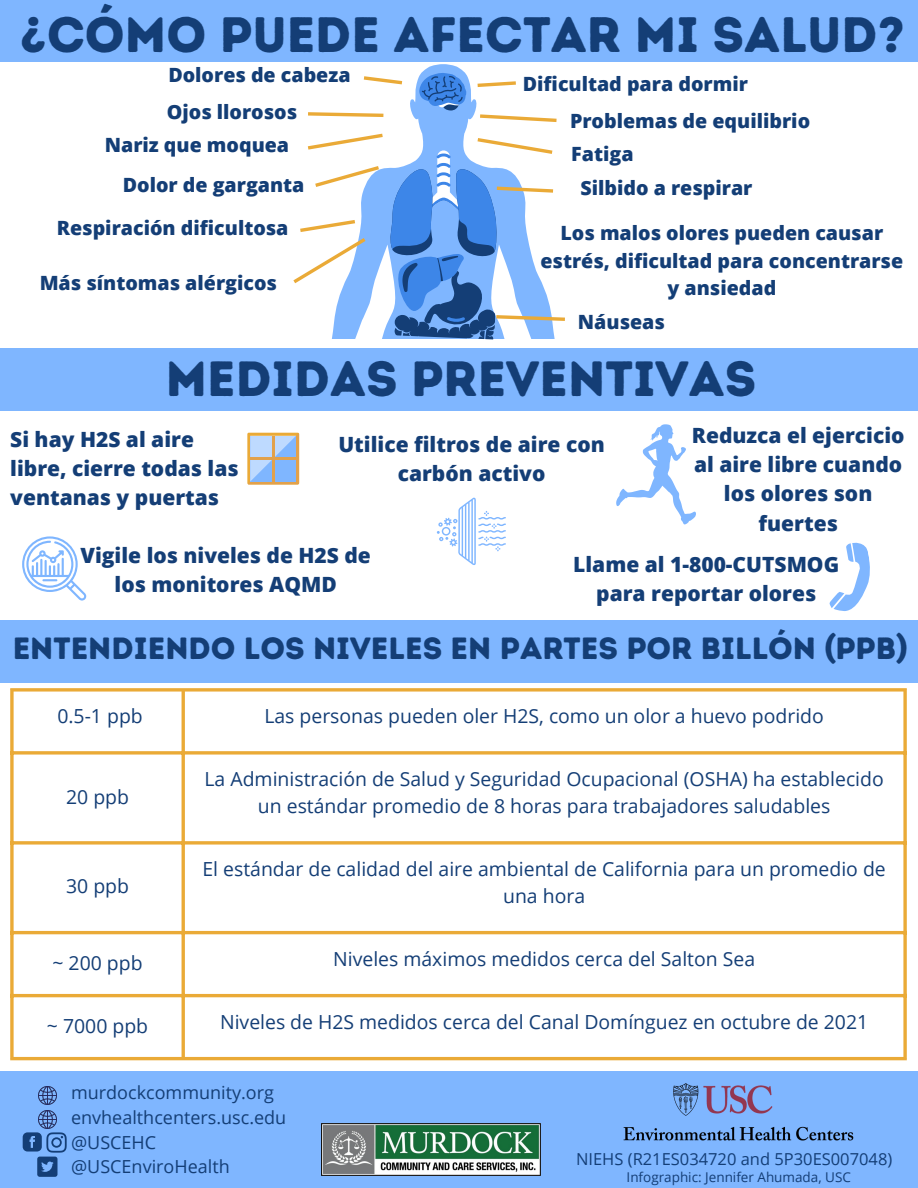
<style>
.page{position:relative;width:918px;height:1188px;background:#fff}
.page>*{position:absolute;margin:0;border:0;box-sizing:border-box;transform-origin:0 0}
.t1{font:49.8px "Intro Rust Base";color:#143e76}
.t2{font:49.5px "Intro Rust Base";color:#143e76}
.t3{font:30.75px "Intro Rust Base";color:#143e76}
.t4{font:800 21px/29.2px "Open Sans";color:#143e76;text-align:center}
.t5{font:800 19.65px/27.5px "Open Sans";color:#143e76}
.t6{font:19.35px/27px "Open Sans";color:#143e76;text-align:center}
.t7{font:18px/24.8px "Open Sans";color:#143e76}
.t8{font:16.5px "Open Sans";color:#143e76}
.t9{font:13.5px "Open Sans";color:#143e76}
</style>
<div class="page">
<svg style="left:410px;top:64px;width:67px;height:67px;fill:#7fb6ff"></svg>
<svg style="left:419px;top:72px;width:49px;height:39px;background:#508ddf"></svg>
<div style="left:0;top:0;width:918px;height:62px;background:#7fb6ff"></div>
<svg style="left:363px;top:76px;width:40px;height:9px"></svg>
<svg style="left:308px;top:112px;width:76px;height:5px"></svg>
<svg style="left:437px;top:498px;width:69px;height:67px"></svg>
<svg style="left:10px;top:692px;width:4px;height:365px"></svg>
<hr style="left:182px;top:692px;width:3px;height:365px;background:#eaaa37">
<svg style="left:903px;top:692px;width:4px;height:365px"></svg>
<svg style="left:10px;top:688px;width:897px;height:4px;background:#ecb655"></svg>
<svg style="left:10px;top:751px;width:897px;height:4px;background:#ecb655"></svg>
<svg style="left:10px;top:841px;width:897px;height:4px;background:#ecb655"></svg>
<hr style="left:10px;top:931px;width:897px;height:3px;background:#eaaa37">
<hr style="left:10px;top:994px;width:897px;height:3px;background:#eaaa37">
<hr style="left:10px;top:1057px;width:897px;height:3px;background:#eaaa37">
<svg style="left:474px;top:79px;width:42px;height:10px"></svg>
<svg style="left:480px;top:114px;width:77px;height:8px"></svg>
<svg style="left:248px;top:433px;width:51px;height:51px;background:#acc0d8"></svg>
<hr style="left:272px;top:436px;width:3px;height:46px;background:#e2a14b">
<hr style="left:250px;top:457px;width:46px;height:3px;background:#e2a14b">
<svg style="left:22px;top:536px;width:64px;height:65px"></svg>
<svg style="left:616px;top:424px;width:80px;height:100px"></svg>
<svg style="left:829px;top:542px;width:41px;height:69px"></svg>
<div style="left:0;top:1071px;width:918px;height:117px;background:#7fb6ff"></div>
<div style="left:0;top:348px;width:918px;height:62px;background:#7fb6ff"></div>
<div style="left:0;top:621px;width:918px;height:62px;background:#7fb6ff"></div>
<img style="left:39px;top:1086px;width:18px;height:18px">
<svg style="left:23px;top:1132px;width:44px;height:45px"></svg>
<img style="left:39px;top:1111px;width:18px;height:18px">
<img style="left:623px;top:1083px;width:231px;height:58px">
<svg style="left:293px;top:131px;width:272px;height:209px"></svg>
<img style="left:322px;top:1123px;width:218px;height:52px">
<h1 class="t1" style="left:20px;top:5px;width:887px">¿CÓMO PUEDE AFECTAR MI SALUD?</h1>
<p class="t5" style="left:167px;top:56px;width:185px;line-height:37.3px">Dolores de cabeza<br>Ojos llorosos</p>
<p class="t5" style="left:123px;top:125px;width:183px;line-height:39.9px;text-indent:-18px">Nariz que moquea<br>Dolor de garganta</p>
<p class="t5" style="left:57px;top:214px;width:233px">Respiración dificultosa</p>
<p class="t5" style="left:40px;top:269px;width:239px">Más síntomas alérgicos</p>
<p class="t5" style="left:570px;top:65px;width:242px;line-height:36.6px;text-indent:-47px">Dificultad para dormir<br>Problemas de equilibrio</p>
<p class="t5" style="left:571px;top:140px;width:64px">Fatiga</p>
<p class="t5" style="left:580px;top:174px;width:174px">Silbido a respirar</p>
<p class="t5" style="left:541px;top:219px;width:364px;text-align:center">Los malos olores pueden causar estrés, dificultad para concentrarse y ansiedad</p>
<p class="t5" style="left:578px;top:308px;width:89px">Náuseas</p>
<h2 class="t2" style="left:166px;top:349px;width:592px">MEDIDAS PREVENTIVAS</h2>
<p class="t4" style="left:10px;top:424px;width:230px;text-align:left">Si hay H2S al aire libre, cierre todas las ventanas y puertas</p>
<p class="t4" style="left:692px;top:420px;width:214px">Reduzca el ejercicio al aire libre cuando los olores son fuertes</p>
<p class="t4" style="left:81px;top:540px;width:292px">Vigile los niveles de H2S de los monitores AQMD</p>
<p class="t4" style="left:573px;top:549px;width:267px">Llame al 1-800-CUTSMOG para reportar olores</p>
<h3 class="t3" style="left:13px;top:630px;width:897px">ENTENDIENDO LOS NIVELES EN PARTES POR BILLÓN (PPB)</h3>
<p class="t4" style="left:338px;top:429px;width:268px">Utilice filtros de aire con carbón activo</p>
<p class="t6" style="left:57px;top:702px;width:87px">0.5-1 ppb</p>
<p class="t6" style="left:264px;top:702px;width:561px">Las personas pueden oler H2S, como un olor a huevo podrido</p>
<p class="t6" style="left:66px;top:783px;width:64px">20 ppb</p>
<p class="t6" style="left:66px;top:872px;width:64px">30 ppb</p>
<p class="t6" style="left:205px;top:765px;width:681px">La Administración de Salud y Seguridad Ocupacional (OSHA) ha establecido un estándar promedio de 8 horas para trabajadores saludables</p>
<p class="t6" style="left:202px;top:855px;width:685px">El estándar de calidad del aire ambiental de California para un promedio de una hora</p>
<p class="t6" style="left:52px;top:949px;width:92px">~ 200 ppb</p>
<p class="t6" style="left:333px;top:945px;width:423px">Niveles máximos medidos cerca del Salton Sea</p>
<p class="t6" style="left:47px;top:1012px;width:103px">~ 7000 ppb</p>
<p class="t6" style="left:220px;top:1008px;width:650px">Niveles de H2S medidos cerca del Canal Domínguez en octubre de 2021</p>
<p class="t7" style="left:71px;top:1080px;width:217px">murdockcommunity.org envhealthcenters.usc.edu @USCEHC @USCEnviroHealth</p>
<p class="t8" style="left:576px;top:1148px;width:318px">NIEHS (R21ES034720 and 5P30ES007048)</p>
<p class="t9" style="left:627px;top:1167px;width:226px">Infographic: Jennifer Ahumada, USC</p>
</div>
